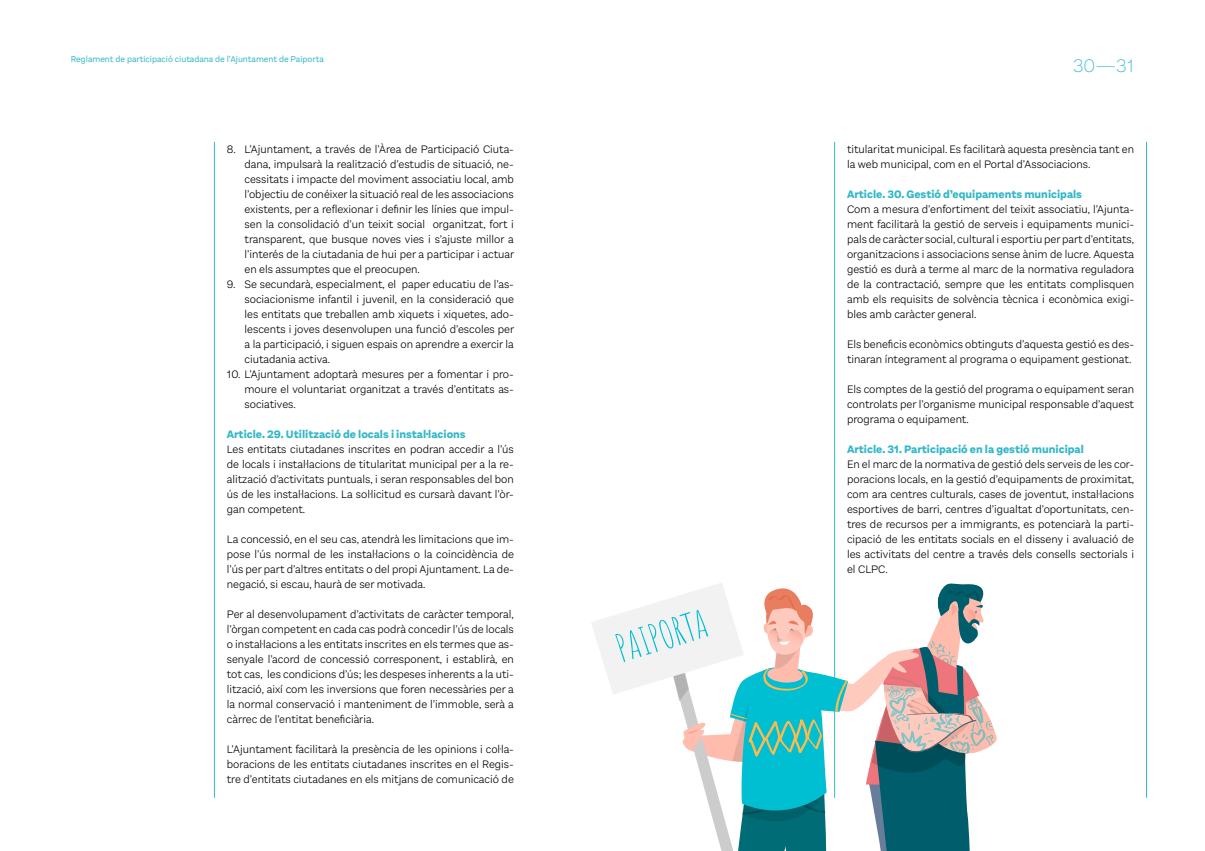
<style>
.page{position:relative;width:1205px;height:851px;background:#fff}
.page>*{position:absolute;margin:0;border:0;box-sizing:border-box;transform-origin:0 0}
.t1{font:200 18.75px "Aestetico";color:#32b8c9}
.t2{font:300 11.25px/15px "Aestetico";color:#000;text-align:justify}
.t3{font:800 11.25px "Aestetico";color:#32b8c9}
.t4{font:8.75px "Aestetico";color:#32b8c9}
</style>
<div class="page">
<hr style="left:834px;top:142px;width:1px;height:655px;background:#32b8c9">
<hr style="left:1146px;top:142px;width:1px;height:655px;background:#32b8c9">
<hr style="left:214px;top:142px;width:1px;height:655px;background:#32b8c9">
<svg style="left:591px;top:582px;width:406px;height:268px"></svg>
<p class="t4" style="left:71px;top:54px;width:254px">Reglament de participació ciutadana de l’Ajuntament de Paiporta</p>
<p class="t2" style="left:244px;top:141px;width:271px;text-indent:-18px">8. L’Ajuntament, a través de l’Àrea de Participació Ciuta&shy;dana, impulsarà la realització d’estudis de situació, ne&shy;cessitats i impacte del moviment associatiu local, amb l’objectiu de conéixer la situació real de les associacions existents, per a reflexionar i definir les línies que impul&shy;sen la consolidació d’un teixit social organitzat, fort i transparent, que busque noves vies i s’ajuste millor a l’interés de la ciutadania de hui per a participar i actuar en els assumptes que el preocupen.</p>
<p class="t2" style="left:244px;top:276px;width:271px;text-indent:-18px">9. Se secundarà, especialment, el paper educatiu de l’as&shy;sociacionisme infantil i juvenil, en la consideració que les entitats que treballen amb xiquets i xiquetes, ado&shy;lescents i joves desenvolupen una funció d’escoles per a la participació, i siguen espais on aprendre a exercir la ciutadania activa.</p>
<p class="t2" style="left:244px;top:366px;width:271px;text-indent:-18px">10. L’Ajuntament adoptarà mesures per a fomentar i pro&shy;moure el voluntariat organitzat a través d’entitats as&shy;sociatives.</p>
<p class="t3" style="left:227px;top:427px;width:240px">Article. 29. Utilització de locals i instal·lacions</p>
<p class="t2" style="left:227px;top:441px;width:289px">Les entitats ciutadanes inscrites en podran accedir a l’ús de locals i instal·lacions de titularitat municipal per a la re&shy;alització d’activitats puntuals, i seran responsables del bon ús de les instal·lacions. La sol·licitud es cursarà davant l’òr&shy;gan competent.</p>
<p class="t2" style="left:227px;top:531px;width:289px">La concessió, en el seu cas, atendrà les limitacions que im&shy;pose l’ús normal de les instal·lacions o la coincidència de l’ús per part d’altres entitats o del propi Ajuntament. La de&shy;negació, si escau, haurà de ser motivada.</p>
<p class="t2" style="left:227px;top:606px;width:289px">Per al desenvolupament d’activitats de caràcter temporal, l’òrgan competent en cada cas podrà concedir l’ús de locals o instal·lacions a les entitats inscrites en els termes que as&shy;senyale l’acord de concessió corresponent, i establirà, en tot cas, les condicions d’ús; les despeses inherents a la uti&shy;lització, així com les inversions que foren necessàries per a la normal conservació i manteniment de l’immoble, serà a càrrec de l’entitat beneficiària.</p>
<p class="t2" style="left:227px;top:741px;width:289px">L’Ajuntament facilitarà la presència de les opinions i col·la&shy;boracions de les entitats ciutadanes inscrites en el Regis&shy;tre d’entitats ciutadanes en els mitjans de comunicació de</p>
<h1 class="t1" style="left:1073px;top:55px;width:63px">30—31</h1>
<p class="t2" style="left:847px;top:141px;width:288px">titularitat municipal. Es facilitarà aquesta presència tant en la web municipal, com en el Portal d’Associacions.</p>
<p class="t3" style="left:847px;top:187px;width:236px">Article. 30. Gestió d’equipaments municipals</p>
<p class="t2" style="left:847px;top:201px;width:289px">Com a mesura d’enfortiment del teixit associatiu, l’Ajunta&shy;ment facilitarà la gestió de serveis i equipaments munici&shy;pals de caràcter social, cultural i esportiu per part d’entitats, organitzacions i associacions sense ànim de lucre. Aquesta gestió es durà a terme al marc de la normativa reguladora de la contractació, sempre que les entitats complisquen amb els requisits de solvència tècnica i econòmica exigi&shy;bles amb caràcter general.</p>
<p class="t2" style="left:847px;top:336px;width:289px">Els beneficis econòmics obtinguts d’aquesta gestió es des&shy;tinaran íntegrament al programa o equipament gestionat.</p>
<p class="t2" style="left:847px;top:381px;width:289px">Els comptes de la gestió del programa o equipament seran controlats per l’organisme municipal responsable d’aquest programa o equipament.</p>
<p class="t3" style="left:847px;top:442px;width:238px">Article. 31. Participació en la gestió municipal</p>
<p class="t2" style="left:847px;top:456px;width:289px">En el marc de la normativa de gestió dels serveis de les cor&shy;poracions locals, en la gestió d’equipaments de proximitat, com ara centres culturals, cases de joventut, instal·lacions esportives de barri, centres d’igualtat d’oportunitats, cen&shy;tres de recursos per a immigrants, es potenciarà la parti&shy;cipació de les entitats socials en el disseny i avaluació de les activitats del centre a través dels consells sectorials i el CLPC.</p>
</div>
